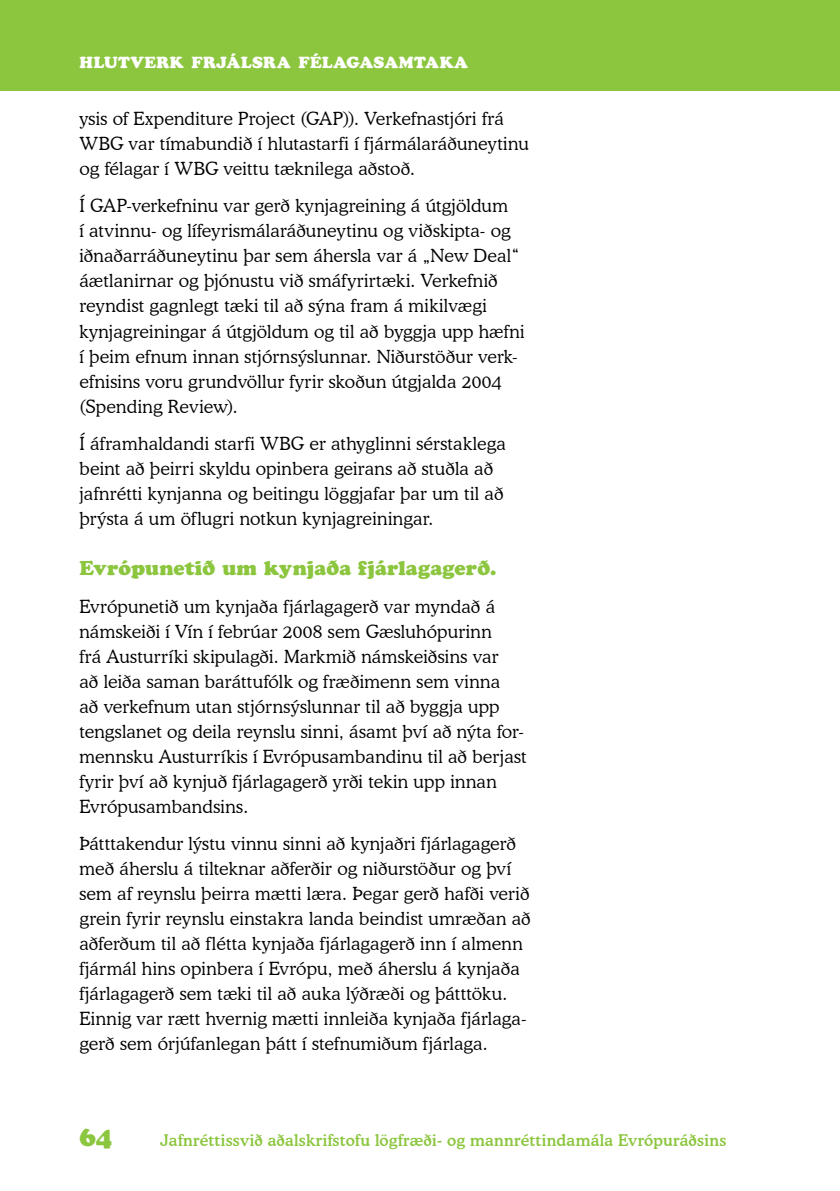
<style>
.page{position:relative;width:840px;height:1191px;background:#fff}
.page>*{position:absolute;margin:0;border:0;box-sizing:border-box;transform-origin:0 0}
.t1{font:26px "Cooper Black Std";color:#8cc63f}
.t2{font:20px "Cooper Black Std";color:#8cc63f}
.t3{font:300 18px/25px "Cooper BT";letter-spacing:.01em;color:#000}
.t4{font:500 16px "Cooper BT";letter-spacing:.015em;color:#8cc63f}
.t5{font:16px "Cooper Black Std";letter-spacing:.025em;color:#fff}
</style>
<div class="page">
<div style="left:0;top:0;width:839px;height:91px;background:#8cc63f"></div>
<hr style="left:839px;top:0;width:1px;height:91px;background:#8cc63f">
<p class="t5" style="left:79px;top:53px;width:390px">Hlutverk frjálsra félagasamtaka</p>
<p class="t3" style="left:79px;top:106px;width:450px">ysis of Expenditure Project (GAP)). Verkefnastjóri frá<br>WBG var tímabundið í hlutastarfi í fjármálaráðuneytinu og félagar í WBG veittu tæknilega aðstoð.</p>
<p class="t3" style="left:79px;top:193px;width:446px">Í GAP-verkefninu var gerð kynjagreining á útgjöldum<br>í atvinnu- og lífeyrismálaráðuneytinu og viðskipta- og iðnaðarráðuneytinu þar sem áhersla var á „New Deal“ áætlanirnar og þjónustu við smáfyrirtæki. Verkefnið reyndist gagnlegt tæki til að sýna fram á mikilvægi kynjagreiningar á útgjöldum og til að byggja upp hæfni í þeim efnum innan stjórnsýslunnar. Niðurstöður verk&shy;efnisins voru grundvöllur fyrir skoðun útgjalda 2004 (Spending Review).</p>
<p class="t3" style="left:79px;top:431px;width:428px">Í áframhaldandi starfi WBG er athyglinni sérstaklega beint að þeirri skyldu opinbera geirans að stuðla að jafnrétti kynjanna og beitingu löggjafar þar um til að þrýsta á um öflugri notkun kynjagreiningar.</p>
<p class="t2" style="left:79px;top:556px;width:418px">Evrópunetið um kynjaða fjárlagagerð.</p>
<p class="t3" style="left:79px;top:593px;width:448px">Evrópunetið um kynjaða fjárlagagerð var myndað á námskeiði í Vín í febrúar 2008 sem Gæsluhópurinn<br>frá Austurríki skipulagði. Markmið námskeiðsins var<br>að leiða saman baráttufólk og fræðimenn sem vinna<br>að verkefnum utan stjórnsýslunnar til að byggja upp tengslanet og deila reynslu sinni, ásamt því að nýta for&shy;mennsku Austurríkis í Evrópusambandinu til að berjast fyrir því að kynjuð fjárlagagerð yrði tekin upp innan Evrópusambandsins.</p>
<p class="t3" style="left:79px;top:831px;width:452px">Þátttakendur lýstu vinnu sinni að kynjaðri fjárlagagerð með áherslu á tilteknar aðferðir og niðurstöður og því sem af reynslu þeirra mætti læra. Þegar gerð hafði verið grein fyrir reynslu einstakra landa beindist umræðan að aðferðum til að flétta kynjaða fjárlagagerð inn í almenn fjármál hins opinbera í Evrópu, með áherslu á kynjaða fjárlagagerð sem tæki til að auka lýðræði og þátttöku.<br>Einnig var rætt hvernig mætti innleiða kynjaða fjárlaga&shy;gerð sem órjúfanlegan þátt í stefnumiðum fjárlaga.</p>
<h1 class="t1" style="left:79px;top:1120px;width:17px">64</h1>
<p class="t4" style="left:160px;top:1130px;width:567px">Jafnréttissvið aðalskrifstofu lögfræði- og mannréttindamála Evrópuráðsins</p>
</div>
